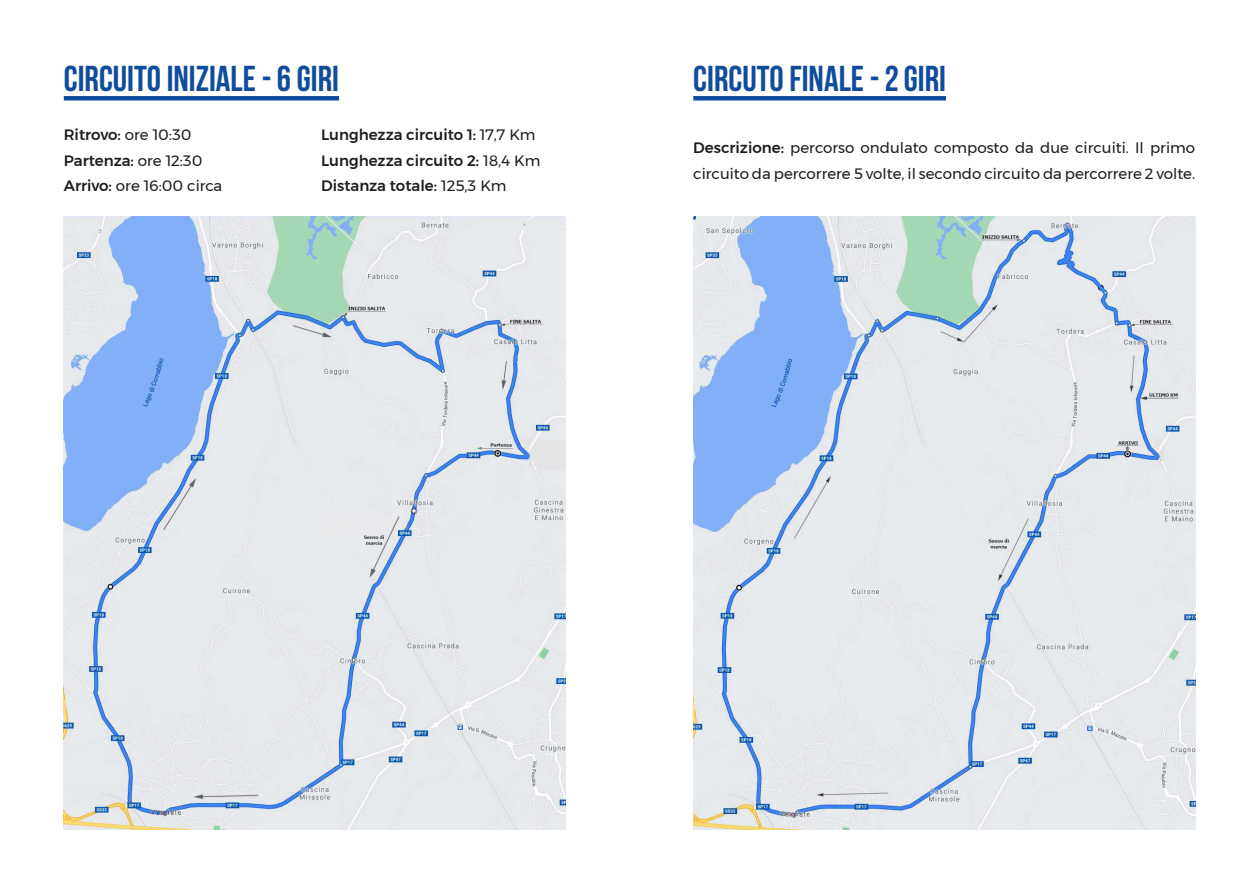
<style>
.page{position:relative;width:1259px;height:893px;background:#fff}
.page>*{position:absolute;margin:0;border:0;box-sizing:border-box;transform-origin:0 0}
.t1{font:700 36px "Bebas Neue";color:#104c9c}
.t2{font:15px/25.5px "Montserrat";color:#1d1d1b}
.t3{font:500 15px/25.5px "Montserrat";color:#1d1d1b}
.s1{font-weight:500}
.s2{font-weight:400}
</style>
<div class="page">
<div style="left:64px;top:96px;width:275px;height:5px;background:#104c9c"></div>
<div style="left:693px;top:96px;width:253px;height:5px;background:#104c9c"></div>
<img style="left:64px;top:217px;width:502px;height:612px">
<img style="left:693px;top:217px;width:502px;height:612px">
<h1 class="t1" style="left:64px;top:59px;width:277px">CIRCUITO INIZIALE - 6 GIRI</h1>
<h1 class="t1" style="left:693px;top:59px;width:254px">CIRCUTO FINALE - 2 GIRI</h1>
<p class="t2" style="left:64px;top:122px;width:160px"><span class="s1">Ritrovo:</span> ore 10:30<br><span class="s1">Partenza:</span> ore 12:30<br><span class="s1">Arrivo:</span> ore 16:00 circa</p>
<p class="t3" style="left:321px;top:122px;width:221px">Lunghezza circuito 1: <span class="s2">17,7 Km<br></span>Lunghezza circuito 2: <span class="s2">18,4 Km<br></span>Distanza totale: <span class="s2">125,3 Km</span></p>
<p class="t2" style="left:693px;top:135px;width:503px"><span class="s1">Descrizione:</span> percorso ondulato composto da due circuiti. Il primo circuito da percorrere 5 volte, il secondo circuito da percorrere 2 volte.</p>
</div>
